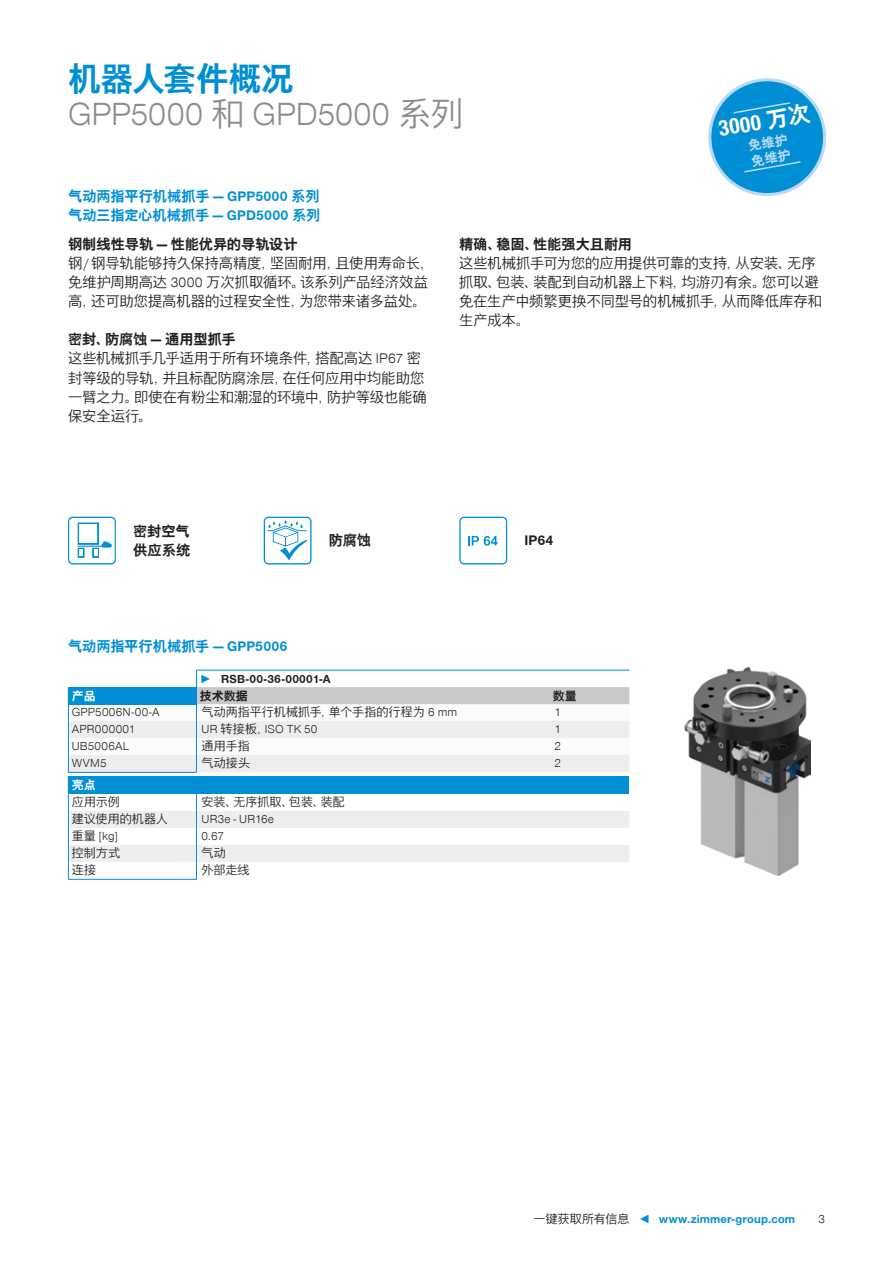
<style>
.page{position:relative;width:893px;height:1263px;background:#fff}
.page>*{position:absolute;margin:0;border:0;box-sizing:border-box;transform-origin:0 0}
.t1{font:300 33px "Zimmer Group Sans Global";letter-spacing:-.01em;color:#8a8c8f}
.t2{font:700 33px "Zimmer Group Sans Global";letter-spacing:-.02em;color:#008fd5}
.t3{font:700 22.5px "Zimmer Group Sans Global Cond";color:#fff}
.t4{font:300 14.25px/19px "Zimmer Group Sans Global";color:#231f20}
.t5{font:700 14.25px/19px "Zimmer Group Sans Global";color:#008fd5}
.t6{font:700 14.25px/19px "Zimmer Group Sans Global";letter-spacing:-.01em;color:#231f20}
.t7{font:700 13.2px/15.8px "Zimmer Group Sans Global Cond";color:#b9d9f2}
.t8{font:300 12px "Zimmer Group Sans Global";letter-spacing:.015em;color:#231f20}
.t9{font:700 12px "Zimmer Group Sans Global";letter-spacing:.015em;color:#008fd5}
.t10{font:700 12px "Zimmer Group Sans Global";letter-spacing:.01em;color:#231f20}
.t11{font:700 12px "Zimmer Group Sans Global";color:#fff}
.s1{color:#008fd5}
.s2{font-weight:300;color:#231f20}
</style>
<div class="page">
<hr style="left:68px;top:879px;width:129px;height:1px;background:#008fd5">
<svg style="left:68px;top:670px;width:561px;height:209px"></svg>
<svg style="left:708px;top:78px;width:118px;height:118px"></svg>
<svg style="left:459px;top:517px;width:48px;height:47px"></svg>
<svg style="left:68px;top:517px;width:48px;height:47px"></svg>
<div style="left:80px;top:524px;width:17px;height:19px;background:#fff"></div>
<svg style="left:264px;top:517px;width:48px;height:47px"></svg>
<img style="left:684px;top:668px;width:126px;height:208px">
<h1 class="t2" style="left:68px;top:59px;width:227px">机器人套件概况</h1>
<h1 class="t1" style="left:68px;top:95px;width:397px">GPP5000 和 GPD5000 系列</h1>
<h2 class="t3" style="left:716px;top:116px;width:94px;rotate:-10deg">3000 万次</h2>
<p class="t7" style="left:747px;top:138px;width:41px;rotate:-10deg">免维护免维护</p>
<p class="t5" style="left:68px;top:186px;width:254px">气动两指平行机械抓手 — GPP5000 系列气动三指定心机械抓手 — GPD5000 系列</p>
<p class="t6" style="left:68px;top:234px;width:231px">钢制线性导轨 — 性能优异的导轨设计</p>
<p class="t4" style="left:68px;top:253px;width:367px">钢 / 钢导轨能够持久保持高精度，坚固耐用，且使用寿命长，免维护周期高达 3000 万次抓取循环。该系列产品经济效益高，还可助您提高机器的过程安全性，为您带来诸多益处。</p>
<p class="t6" style="left:68px;top:330px;width:169px">密封、防腐蚀 — 通用型抓手</p>
<p class="t4" style="left:68px;top:349px;width:360px">这些机械抓手几乎适用于所有环境条件，搭配高达 IP67 密封等级的导轨，并且标配防腐涂层，在任何应用中均能助您一臂之力。即使在有粉尘和潮湿的环境中，防护等级也能确保安全运行。</p>
<p class="t6" style="left:459px;top:234px;width:174px">精确、稳固、性能强大且耐用</p>
<p class="t4" style="left:459px;top:253px;width:364px">这些机械抓手可为您的应用提供可靠的支持，从安装、无序抓取、包装、装配到自动机器上下料，均游刃有余。您可以避免在生产中频繁更换不同型号的机械抓手，从而降低库存和生产成本。</p>
<p class="t6" style="left:133px;top:521px;width:59px">密封空气供应系统</p>
<p class="t6" style="left:329px;top:531px;width:44px">防腐蚀</p>
<p class="t6" style="left:524px;top:531px;width:31px">IP64</p>
<p class="t5" style="left:68px;top:636px;width:221px">气动两指平行机械抓手 — GPP5006</p>
<p class="t10" style="left:200px;top:671px;width:132px"><span class="s1">►</span> RSB-00-36-00001-A</p>
<p class="t11" style="left:72px;top:688px;width:25px">产品</p>
<p class="t10" style="left:200px;top:688px;width:49px">技术数据</p>
<p class="t10" style="left:553px;top:688px;width:25px">数量</p>
<p class="t8" style="left:72px;top:705px;width:89px">GPP5006N-00-A</p>
<p class="t8" style="left:202px;top:705px;width:257px">气动两指平行机械抓手，单个手指的行程为 6 mm</p>
<p class="t8" style="left:554px;top:705px;width:8px">1</p>
<p class="t8" style="left:72px;top:722px;width:65px">APR000001</p>
<p class="t8" style="left:202px;top:722px;width:117px">UR 转接板，ISO TK 50</p>
<p class="t8" style="left:554px;top:722px;width:8px">1</p>
<p class="t8" style="left:72px;top:739px;width:59px">UB5006AL</p>
<p class="t8" style="left:202px;top:739px;width:50px">通用手指</p>
<p class="t8" style="left:554px;top:739px;width:8px">2</p>
<p class="t8" style="left:72px;top:756px;width:36px">WVM5</p>
<p class="t8" style="left:202px;top:756px;width:50px">气动接头</p>
<p class="t8" style="left:554px;top:756px;width:8px">2</p>
<p class="t11" style="left:72px;top:778px;width:25px">亮点</p>
<p class="t8" style="left:72px;top:795px;width:50px">应用示例</p>
<p class="t8" style="left:202px;top:795px;width:145px">安装、无序抓取、包装、装配</p>
<p class="t8" style="left:72px;top:812px;width:98px">建议使用的机器人</p>
<p class="t8" style="left:202px;top:812px;width:74px">UR3e - UR16e</p>
<p class="t8" style="left:72px;top:829px;width:48px">重量 [kg]</p>
<p class="t8" style="left:202px;top:829px;width:24px">0.67</p>
<p class="t8" style="left:72px;top:846px;width:50px">控制方式</p>
<p class="t8" style="left:202px;top:846px;width:26px">气动</p>
<p class="t8" style="left:72px;top:863px;width:26px">连接</p>
<p class="t8" style="left:202px;top:863px;width:50px">外部走线</p>
<p class="t9" style="left:533px;top:1212px;width:263px"><span class="s2">一键获取所有信息</span> ◄ www.zimmer-group.com</p>
<p class="t8" style="left:818px;top:1212px;width:8px">3</p>
</div>
